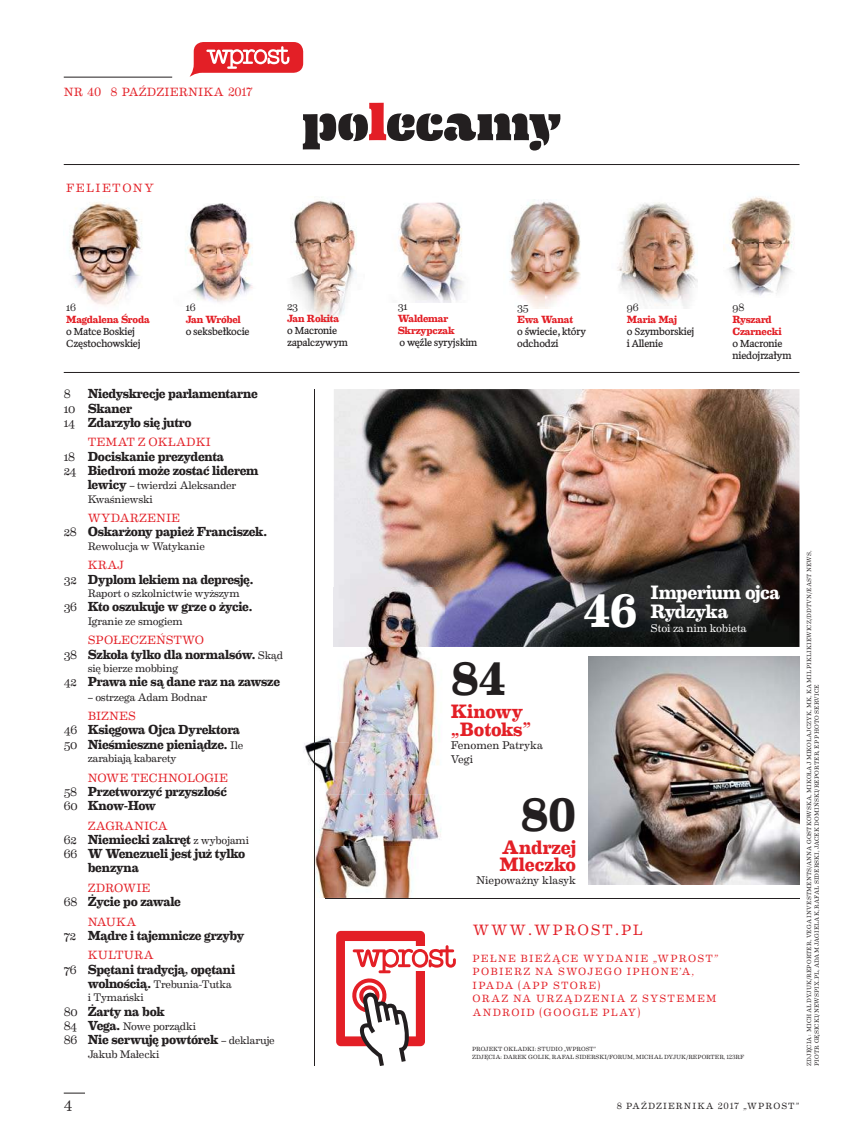
<style>
.page{position:relative;width:842px;height:1127px;background:#fff}
.page>*{position:absolute;margin:0;border:0;box-sizing:border-box;transform-origin:0 0}
.t1{font:700 46.65px "Eames Century Modern";color:#231f20}
.t2{font:700 46.65px "Eames Century Modern";color:#fff}
.t3{font:700 19.5px/16.5px "Eames Century Modern";letter-spacing:-.01em;color:#e31f26}
.t4{font:700 19.5px/19.5px "Eames Century Modern";letter-spacing:-.02em;color:#fff}
.t5{font:15px "Eames Century Modern";letter-spacing:.12em;color:#e31f26}
.t6{font:15px "Eames Century Modern";color:#231f20}
.t7{font:700 13.2px/14.2px "Eames Century Modern";letter-spacing:-.02em;color:#231f20}
.t8{font:12.15px "Eames Century Modern";color:#231f20}
.t9{font:12px "Eames Century Modern";color:#e31f26}
.t10{font:12px "Eames Century Modern";letter-spacing:.12em;color:#e31f26}
.t11{font:11.25px/13.5px "Eames Century Modern";letter-spacing:-.005em;color:#231f20}
.t12{font:11.25px "Eames Century Modern";letter-spacing:-.01em;color:#fff}
.t13{font:10.95px/13.5px "Eames Century Modern";letter-spacing:-.02em;color:#231f20}
.t14{font:10.5px/12px "Quiosco Four";letter-spacing:-.015em;color:#231f20}
.t15{font:10.5px/13.5px "Eames Century Modern";letter-spacing:.115em;color:#e31f26}
.t16{font:700 10.5px/12px "Eames Century Modern";letter-spacing:-.015em;color:#e31f26}
.t17{font:10.5px "Eames Century Modern";color:#231f20}
.t18{font:700 10.5px "Eames Century Modern";letter-spacing:-.035em;color:#e31f26}
.t19{font:9px "Eames Century Modern";letter-spacing:.12em;color:#231f20}
.t20{font:6px/7.5px "Eames Century Modern";letter-spacing:.01em;color:#231f20}
.s1{font-weight:400;font-size:12.15px}
.s2{font-weight:700;font-size:13.2px}
.s3{font-weight:400;font-size:10.95px}
.s4{font-size:12.15px}
</style>
<div class="page">
<svg style="left:64px;top:1093px;width:21px;height:1px"></svg>
<svg style="left:336px;top:931px;width:120px;height:135px"></svg>
<hr style="left:64px;top:164px;width:735px;height:1px;background:#231f20">
<hr style="left:64px;top:372px;width:735px;height:1px;background:#231f20">
<svg style="left:303px;top:103px;width:258px;height:48px"></svg>
<hr style="left:315px;top:389px;width:1px;height:676px;background:#231f20">
<hr style="left:64px;top:77px;width:108px;height:1px;background:#231f20">
<svg style="left:189px;top:42px;width:114px;height:35px"></svg>
<img style="left:334px;top:389px;width:465px;height:258px">
<img style="left:69px;top:202px;width:73px;height:103px">
<img style="left:185px;top:203px;width:68px;height:99px">
<img style="left:509px;top:201px;width:72px;height:107px">
<img style="left:617px;top:202px;width:80px;height:106px">
<img style="left:291px;top:197px;width:66px;height:126px">
<img style="left:398px;top:202px;width:66px;height:100px">
<img style="left:723px;top:196px;width:72px;height:100px">
<hr style="left:325px;top:898px;width:474px;height:1px;background:#231f20">
<img style="left:589px;top:656px;width:210px;height:228px">
<img style="left:314px;top:587px;width:36px;height:155px">
<img style="left:350px;top:647px;width:90px;height:95px">
<img style="left:304px;top:742px;width:137px;height:156px">
<img style="left:315px;top:587px;width:1px;height:311px">
<img style="left:334px;top:587px;width:110px;height:60px">
<p class="t9" style="left:64px;top:87px;width:191px">NR 40 8 PAŹDZIERNIKA 2017</p>
<p class="t10" style="left:66px;top:183px;width:89px">FELIETONY</p>
<p class="t17" style="left:66px;top:303px;width:11px">16</p>
<p class="t16" style="left:66px;top:314px;width:85px">Magdalena Środa</p>
<p class="t14" style="left:66px;top:325px;width:76px">o Matce Boskiej<br>Częstochowskiej</p>
<p class="t17" style="left:186px;top:303px;width:11px">16</p>
<p class="t18" style="left:186px;top:315px;width:57px">Jan Wróbel</p>
<p class="t14" style="left:186px;top:325px;width:65px">o seksbełkocie</p>
<p class="t17" style="left:287px;top:302px;width:12px">23</p>
<p class="t16" style="left:287px;top:313px;width:53px">Jan Rokita</p>
<p class="t14" style="left:287px;top:324px;width:62px">o Macronie zapalczywym</p>
<p class="t7" style="left:64px;top:388px;width:195px;text-indent:24px">Niedyskrecje parlamentarne<br><span class="s1">10</span> Skaner<br><span class="s1">14</span> Zdarzyło się jutro</p>
<p class="t9" style="left:88px;top:437px;width:125px">TEMAT Z OKŁADKI</p>
<p class="t7" style="left:64px;top:450px;width:196px"><span class="s1">18</span> Dociskanie prezydenta<br><span class="s1">24</span> Biedroń może zostać liderem</p>
<p class="t13" style="left:88px;top:480px;width:150px"><span class="s2">lewicy</span> – twierdzi Aleksander<br>Kwaśniewski</p>
<p class="t9" style="left:88px;top:513px;width:94px">WYDARZENIE</p>
<p class="t7" style="left:64px;top:526px;width:205px"><span class="s1">28</span> Oskarżony papież Franciszek.</p>
<p class="t13" style="left:88px;top:540px;width:119px">Rewolucja w Watykanie</p>
<p class="t9" style="left:88px;top:560px;width:38px">KRAJ</p>
<p class="t7" style="left:64px;top:573px;width:191px"><span class="s1">32</span> Dyplom lekiem na depresję.</p>
<p class="t13" style="left:88px;top:588px;width:154px">Raport o szkolnictwie wyższym</p>
<p class="t7" style="left:64px;top:601px;width:190px"><span class="s1">36</span> Kto oszukuje w grze o życie.</p>
<p class="t13" style="left:88px;top:615px;width:97px">Igranie ze smogiem</p>
<p class="t9" style="left:88px;top:635px;width:118px">SPOŁECZEŃSTWO</p>
<p class="t7" style="left:64px;top:648px;width:221px"><span class="s1">38</span> Szkoła tylko dla normalsów. <span class="s3">Skąd</span></p>
<p class="t13" style="left:88px;top:663px;width:92px">się bierze mobbing</p>
<p class="t7" style="left:64px;top:676px;width:218px"><span class="s1">42</span> Prawa nie są dane raz na zawsze</p>
<p class="t13" style="left:88px;top:691px;width:121px">– ostrzega Adam Bodnar</p>
<p class="t9" style="left:88px;top:711px;width:49px">BIZNES</p>
<p class="t7" style="left:64px;top:724px;width:181px"><span class="s1">46</span> Księgowa Ojca Dyrektora<br><span class="s1">50</span> Nieśmieszne pieniądze. <span class="s3">Ile</span></p>
<p class="t13" style="left:88px;top:753px;width:90px">zarabiają kabarety</p>
<p class="t9" style="left:88px;top:773px;width:142px">NOWE TECHNOLOGIE</p>
<p class="t7" style="left:64px;top:785px;width:165px"><span class="s1">58</span> Przetworzyć przyszłość<br><span class="s1">60</span> Know-How</p>
<p class="t9" style="left:88px;top:821px;width:82px">ZAGRANICA</p>
<p class="t7" style="left:64px;top:833px;width:187px"><span class="s1">62</span> Niemiecki zakręt <span class="s3">z wybojami</span></p>
<p class="t7" style="left:64px;top:848px;width:183px"><span class="s1">66</span> W Wenezueli jest już tylko</p>
<p class="t7" style="left:88px;top:862px;width:53px">benzyna</p>
<p class="t9" style="left:88px;top:883px;width:64px">ZDROWIE</p>
<p class="t7" style="left:64px;top:896px;width:119px"><span class="s1">68</span> Życie po zawale</p>
<p class="t9" style="left:88px;top:917px;width:50px">NAUKA</p>
<p class="t7" style="left:64px;top:929px;width:182px"><span class="s1">72</span> Mądre i tajemnicze grzyby</p>
<p class="t9" style="left:88px;top:950px;width:68px">KULTURA</p>
<p class="t7" style="left:64px;top:963px;width:173px"><span class="s1">76</span> Spętani tradycją, opętani</p>
<p class="t13" style="left:88px;top:978px;width:146px"><span class="s2">wolnością.</span> Trebunia-Tutka i Tymański</p>
<p class="t7" style="left:64px;top:1005px;width:102px"><span class="s1">80</span> Żarty na bok</p>
<p class="t13" style="left:64px;top:1020px;width:134px"><span class="s4">84</span> <span class="s2">Vega.</span> Nowe porządki</p>
<p class="t7" style="left:64px;top:1034px;width:213px"><span class="s1">86</span> Nie serwuję powtórek <span class="s3">– deklaruje</span></p>
<p class="t13" style="left:88px;top:1048px;width:73px">Jakub Małecki</p>
<p class="t8" style="left:64px;top:389px;width:8px">8</p>
<p class="t17" style="left:398px;top:302px;width:12px">31</p>
<p class="t16" style="left:398px;top:314px;width:59px">Waldemar<br>Skrzypczak</p>
<p class="t14" style="left:400px;top:337px;width:79px">o węźle syryjskim</p>
<p class="t17" style="left:517px;top:303px;width:13px">35</p>
<p class="t16" style="left:517px;top:314px;width:57px">Ewa Wanat</p>
<p class="t14" style="left:517px;top:325px;width:70px">o świecie, który odchodzi</p>
<p class="t17" style="left:627px;top:303px;width:13px">96</p>
<p class="t16" style="left:627px;top:314px;width:52px">Maria Maj</p>
<p class="t14" style="left:627px;top:325px;width:69px">o Szymborskiej i Allenie</p>
<p class="t17" style="left:732px;top:303px;width:13px">98</p>
<p class="t16" style="left:732px;top:314px;width:51px">Ryszard<br>Czarnecki</p>
<p class="t14" style="left:732px;top:337px;width:60px">o Macronie niedojrzałym</p>
<h1 class="t1" style="left:451px;top:660px;width:57px">84</h1>
<h2 class="t3" style="left:451px;top:704px;width:82px;line-height:18px">Kinowy „Botoks”</h2>
<p class="t11" style="left:451px;top:740px;width:94px">Fenomen Patryka<br>Vegi</p>
<h1 class="t2" style="left:583px;top:593px;width:56px">46</h1>
<h2 class="t4" style="left:651px;top:584px;width:131px">Imperium ojca<br>Rydzyka</h2>
<p class="t12" style="left:651px;top:623px;width:98px">Stoi za nim kobieta</p>
<h1 class="t1" style="left:520px;top:797px;width:57px">80</h1>
<h2 class="t3" style="left:499px;top:841px;width:78px">Andrzej<br>Mleczko</h2>
<p class="t11" style="left:476px;top:875px;width:101px">Niepoważny klasyk</p>
<p class="t5" style="left:473px;top:924px;width:172px">WWW.WPROST.PL</p>
<p class="t15" style="left:473px;top:952px;width:247px">PEŁNE BIEŻĄCE WYDANIE „WPROST”<br>POBIERZ NA SWOJEGO IPHONE’A,<br>IPADA (APP STORE)<br>ORAZ NA URZĄDZENIA Z SYSTEMEM<br>ANDROID (GOOGLE PLAY)</p>
<p class="t20" style="left:472px;top:1046px;width:274px">PROJEKT OKŁADKI: STUDIO „WPROST”<br>ZDJĘCIA: DAREK GOLIK, RAFAŁ SIDERSKI/FORUM, MICHAŁ DYJUK/REPORTER, 123RF</p>
<p class="t20" style="left:806px;top:1065px;width:516px;rotate:-90deg">ZDJĘCIA: MICHAŁ DYJUK/REPORTER, VEGA INVESTMENTS/ANNA GOSTKOWSKA, MIKOŁAJ MIKOŁAJCZYK, MK, KAMIL PIKLIKIEWICZ/DDTVN/EAST NEWS,<br>PIOTR GĘSICKI/NEWSPIX.PL, ADAM JAGIELAK, RAFAŁ SIDERSKI, JACEK DOMIŃSKI/REPORTER, EP PHOTO SERVICE</p>
<p class="t6" style="left:64px;top:1098px;width:10px">4</p>
<p class="t19" style="left:617px;top:1102px;width:184px">8 PAŹDZIERNIKA 2017 „WPROST”</p>
</div>
